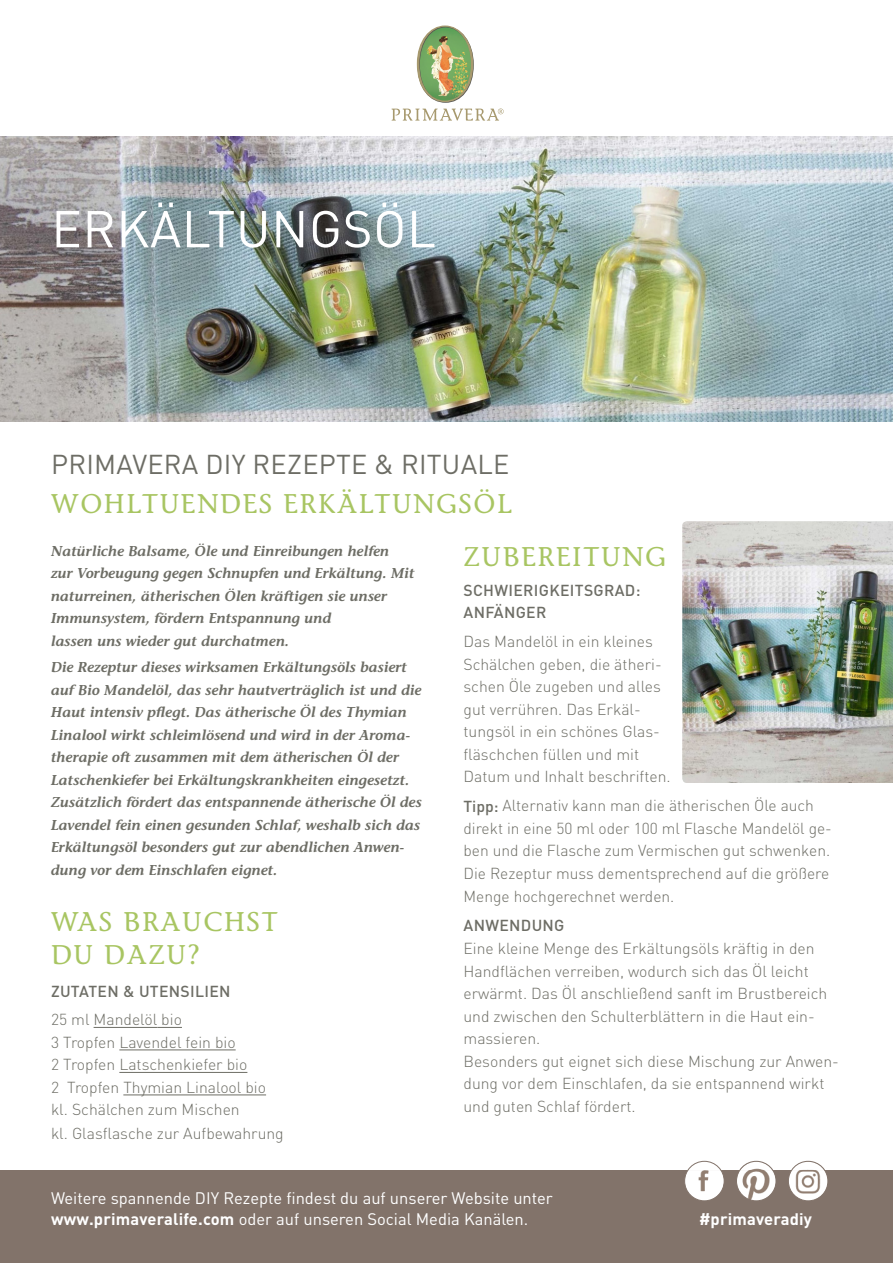
<style>
.page{position:relative;width:893px;height:1263px;background:#fff}
.page>*{position:absolute;margin:0;border:0;box-sizing:border-box;transform-origin:0 0}
.t1{font:51px "DINOT";letter-spacing:.01em;color:#fff}
.t2{font:27px/33px "Stone Informal";letter-spacing:.06em;color:#a8c562}
.t3{font:27px "DINOT";letter-spacing:.01em;color:#6d6d65}
.t4{font:16.5px/21px "DINOT";color:#fff}
.t5{font:700 16.5px "DINOT";letter-spacing:.01em;color:#fff}
.t6{font:300 15.75px/22.5px "DINOT";color:#6d6d65}
.t7{font:500 15.75px/22.5px "DINOT";letter-spacing:.02em;color:#6d6d65}
.t8{font:italic 600 14.25px/22.5px "Stone Informal";color:#6d6d65}
.s1{font-weight:500}
.s2{font-weight:700}
</style>
<div class="page">
<img style="left:0;top:136px;width:893px;height:286px">
<hr style="left:94px;top:1027px;width:63px;height:1px;background:#6d6d65">
<svg style="left:157px;top:1027px;width:25px;height:1px"></svg>
<hr style="left:119px;top:1049px;width:117px;height:1px;background:#6d6d65">
<hr style="left:119px;top:1072px;width:128px;height:1px;background:#6d6d65">
<hr style="left:123px;top:1094px;width:143px;height:1px;background:#6d6d65">
<img style="left:682px;top:521px;width:211px;height:262px">
<div style="left:0;top:1170px;width:893px;height:93px;background:#82736a"></div>
<svg style="left:391px;top:109px;width:113px;height:12px"></svg>
<img style="left:417px;top:26px;width:57px;height:77px">
<img style="left:740px;top:1161px;width:33px;height:9px">
<img style="left:738px;top:1170px;width:36px;height:29px">
<div style="left:736px;top:1161px;width:40px;height:40px;border:1px solid #82736a;border-radius:50%"></div>
<img style="left:790px;top:1170px;width:36px;height:29px">
<div style="left:788px;top:1161px;width:40px;height:40px;border:1px solid #82736a;border-radius:50%"></div>
<img style="left:688px;top:1161px;width:33px;height:9px">
<img style="left:686px;top:1170px;width:36px;height:29px">
<div style="left:684px;top:1161px;width:40px;height:40px;border:1px solid #82736a;border-radius:50%"></div>
<h1 class="t1" style="left:51px;top:194px;width:386px">ERKÄLTUNGSÖL</h1>
<h2 class="t3" style="left:51px;top:445px;width:460px">PRIMAVERA DIY REZEPTE &amp; RITUALE</h2>
<h2 class="t2" style="left:51px;top:486px;width:463px">WOHLTUENDES ERKÄLTUNGSÖL</h2>
<p class="t8" style="left:51px;top:539px;width:365px">Natürliche Balsame, Öle und Einreibungen helfen<br>zur Vorbeugung gegen Schnupfen und Erkältung. Mit naturreinen, ätherischen Ölen kräftigen sie unser Immunsystem, fördern Entspannung und<br>lassen uns wieder gut durchatmen.</p>
<p class="t8" style="left:51px;top:656px;width:373px">Die Rezeptur dieses wirksamen Erkältungsöls basiert auf Bio Mandelöl, das sehr hautverträglich ist und die Haut intensiv pflegt. Das ätherische Öl des Thymian Linalool wirkt schleimlösend und wird in der Aroma&shy;therapie oft zusammen mit dem ätherischen Öl der Latschenkiefer bei Erkältungskrankheiten eingesetzt.<br>Zusätzlich fördert das entspannende ätherische Öl des Lavendel fein einen gesunden Schlaf, weshalb sich das Erkältungsöl besonders gut zur abendlichen Anwen&shy;dung vor dem Einschlafen eignet.</p>
<h2 class="t2" style="left:51px;top:904px;width:228px">WAS BRAUCHST<br>DU DAZU?</h2>
<p class="t7" style="left:51px;top:979px;width:181px">ZUTATEN &amp; UTENSILIEN</p>
<p class="t6" style="left:51px;top:1008px;width:217px">25 ml Mandelöl bio<br>3 Tropfen Lavendel fein bio<br>2 Tropfen Latschenkiefer bio<br>2 Tropfen Thymian Linalool bio kl. Schälchen zum Mischen</p>
<p class="t6" style="left:51px;top:1122px;width:234px">kl. Glasflasche zur Aufbewahrung</p>
<h2 class="t2" style="left:463px;top:540px;width:204px">ZUBEREITUNG</h2>
<p class="t7" style="left:463px;top:578px;width:178px">SCHWIERIGKEITSGRAD:<br>ANFÄNGER</p>
<p class="t6" style="left:463px;top:630px;width:209px">Das Mandelöl in ein kleines<br>Schälchen geben, die ätheri&shy;schen Öle zugeben und alles gut verrühren. Das Erkäl&shy;tungsöl in ein schönes Glas&shy;fläschchen füllen und mit<br>Datum und Inhalt beschriften.</p>
<p class="t6" style="left:463px;top:794px;width:370px"><span class="s1">Tipp:</span> Alternativ kann man die ätherischen Öle auch direkt in eine 50 ml oder 100 ml Flasche Mandelöl ge&shy;ben und die Flasche zum Vermischen gut schwenken.<br>Die Rezeptur muss dementsprechend auf die größere Menge hochgerechnet werden.</p>
<p class="t7" style="left:463px;top:914px;width:103px">ANWENDUNG</p>
<p class="t6" style="left:463px;top:936px;width:377px">Eine kleine Menge des Erkältungsöls kräftig in den Handflächen verreiben, wodurch sich das Öl leicht erwärmt. Das Öl anschließend sanft im Brustbereich und zwischen den Schulterblättern in die Haut ein&shy;massieren.<br>Besonders gut eignet sich diese Mischung zur Anwen&shy;dung vor dem Einschlafen, da sie entspannend wirkt und guten Schlaf fördert.</p>
<p class="t4" style="left:51px;top:1187px;width:503px">Weitere spannende DIY Rezepte findest du auf unserer Website unter <span class="s2">www.primaveralife.com</span> oder auf unseren Social Media Kanälen.</p>
<p class="t5" style="left:699px;top:1208px;width:115px">#primaveradiy</p>
</div>
